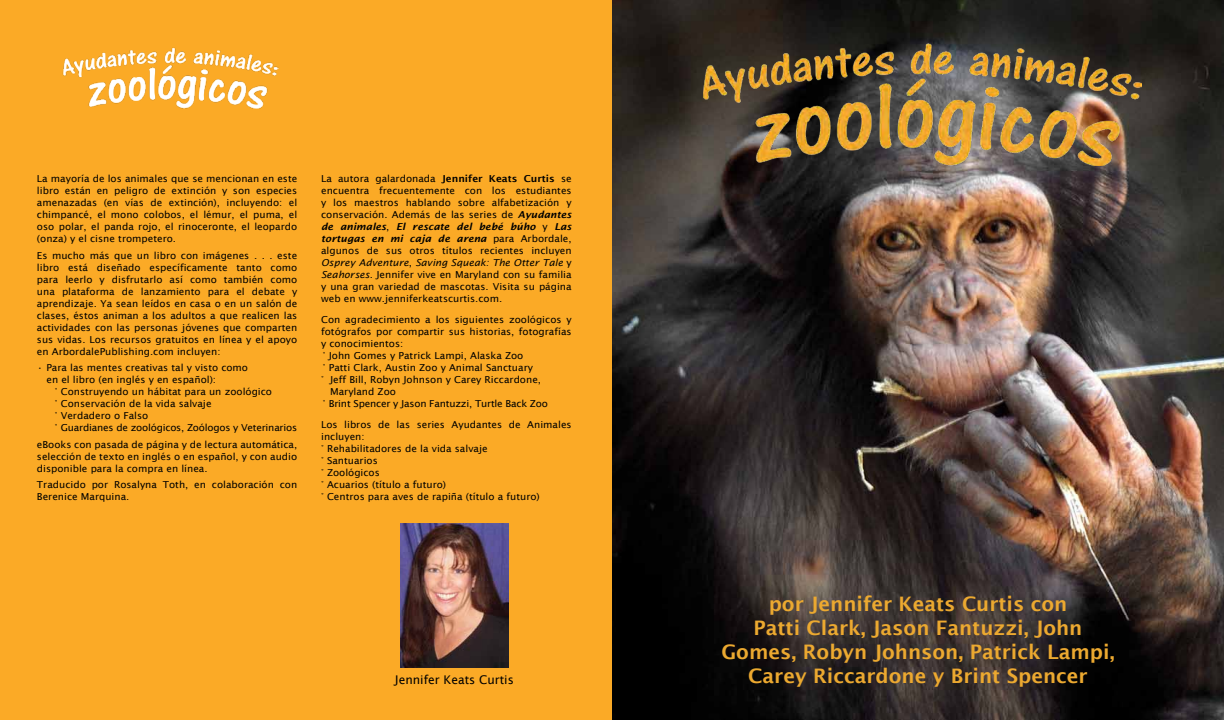
<style>
.page{position:relative;width:1224px;height:720px;background:#fff}
.page>*{position:absolute;margin:0;border:0;box-sizing:border-box;transform-origin:0 0}
.t1{font:600 20px/24px "Lucida Sans";color:#eca930;text-align:center}
.t2{font:12px "Lucida Sans";color:#000}
.t3{font:9.6px/12px "Lucida Sans";color:#000;text-align:justify;scale:1.04 1}
.t4{font:9.6px "Lucida Sans";letter-spacing:-.02em;color:#000;scale:1.04 1}
.s1{font-weight:600}
.s2{font-weight:600;font-style:italic}
.s3{font-style:italic}
</style>
<div class="page">
<div style="left:0;top:0;width:612px;height:720px;background:#fbaa26"></div>
<img style="left:400px;top:523px;width:108px;height:144px">
<img style="left:612px;top:0;width:612px;height:720px">
<img style="left:704px;top:36px;width:437px;height:130px">
<img style="left:63px;top:47px;width:216px;height:61px">
<p class="t3" style="left:37px;top:173px;width:252px">La mayoría de los animales que se mencionan en este libro están en peligro de extinción y son especies amenazadas (en vías de extinción), incluyendo: el chimpancé, el mono colobos, el lémur, el puma, el oso polar, el panda rojo, el rinoceronte, el leopardo (onza) y el cisne trompetero.</p>
<p class="t3" style="left:37px;top:249px;width:252px">Es mucho más que un libro con imágenes . . . este libro está diseñado específicamente tanto como para leerlo y disfrutarlo así como también como una plataforma de lanzamiento para el debate y aprendizaje. Ya sean leídos en casa o en un salón de clases, éstos animan a los adultos a que realicen las actividades con las personas jóvenes que comparten sus vidas. Los recursos gratuitos en línea y el apoyo en ArbordalePublishing.com incluyen:</p>
<p class="t3" style="left:46px;top:362px;width:195px;text-indent:-9px">• Para las mentes creativas tal y visto como en el libro (en inglés y en español):</p>
<p class="t3" style="left:55px;top:386px;width:235px;text-align:left">° Construyendo un hábitat para un zoológico<br>° Conservación de la vida salvaje<br>° Verdadero o Falso<br>° Guardianes de zoológicos, Zoólogos y Veterinarios</p>
<p class="t3" style="left:37px;top:438px;width:252px">eBooks con pasada de página y de lectura automática, selección de texto en inglés o en español, y con audio disponible para la compra en línea.</p>
<p class="t3" style="left:37px;top:479px;width:252px">Traducido por Rosalyna Toth, en colaboración con<br>Berenice Marquina.</p>
<p class="t3" style="left:321px;top:173px;width:242px">La autora galardonada <span class="s1">Jennifer Keats Curtis</span> se encuentra frecuentemente con los estudiantes y los maestros hablando sobre alfabetización y conservación. Además de las series de <span class="s2">Ayudantes de animales</span>, <span class="s2">El rescate del bebé búho</span> y <span class="s2">Las tortugas en mi caja de arena</span> para Arbordale, algunos de sus otros títulos recientes incluyen <span class="s3">Osprey Adventure</span>, <span class="s3">Saving Squeak: The Otter Tale</span> y <span class="s3">Seahorses</span>. Jennifer vive en Maryland con su familia y una gran variedad de mascotas. Visita su página web en www.jenniferkeatscurtis.com.</p>
<p class="t3" style="left:321px;top:314px;width:242px">Con agradecimiento a los siguientes zoológicos y</p>
<p class="t3" style="left:321px;top:326px;width:242px">fotógrafos por compartir sus historias, fotografías</p>
<p class="t3" style="left:321px;top:338px;width:80px">y conocimientos:</p>
<p class="t3" style="left:323px;top:350px;width:194px">° John Gomes y Patrick Lampi, Alaska Zoo</p>
<p class="t3" style="left:323px;top:362px;width:204px">° Patti Clark, Austin Zoo y Animal Sanctuary</p>
<p class="t3" style="left:321px;top:374px;width:213px">° Jeff Bill, Robyn Johnson y Carey Riccardone,</p>
<p class="t3" style="left:330px;top:386px;width:65px">Maryland Zoo</p>
<p class="t4" style="left:323px;top:398px;width:218px">° Brint Spencer y Jason Fantuzzi, Turtle Back Zoo</p>
<p class="t3" style="left:321px;top:419px;width:242px;text-align:left">Los libros de las series Ayudantes de Animales incluyen:<br>° Rehabilitadores de la vida salvaje<br>° Santuarios<br>° Zoológicos<br>° Acuarios (título a futuro)<br>° Centros para aves de rapiña (título a futuro)</p>
<p class="t2" style="left:395px;top:673px;width:120px">Jennifer Keats Curtis</p>
<h1 class="t1" style="left:721px;top:591px;width:395px">por Jennifer Keats Curtis con<br>Patti Clark, Jason Fantuzzi, John Gomes, Robyn Johnson, Patrick Lampi, Carey Riccardone y Brint Spencer</h1>
</div>
